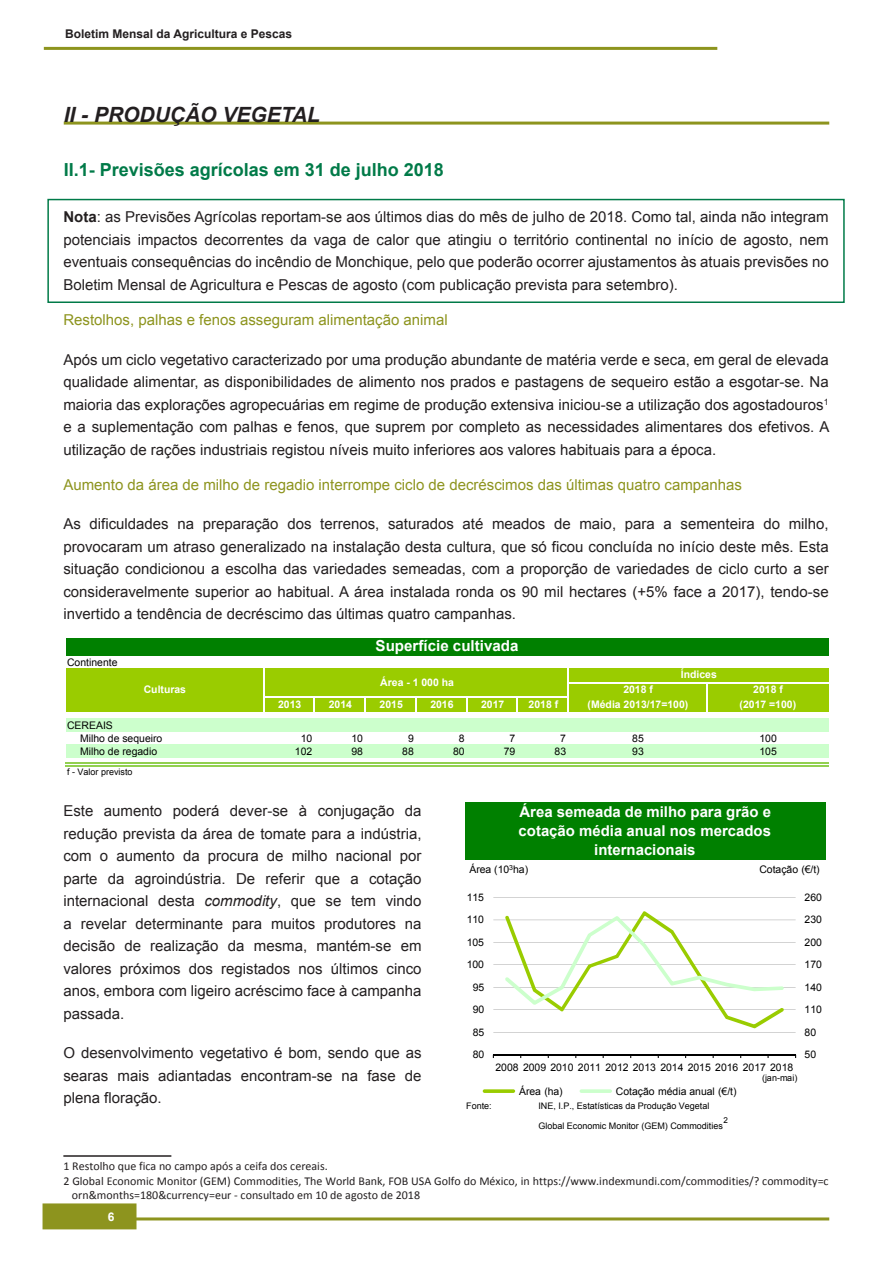
<style>
.page{position:relative;width:893px;height:1263px;background:#fff}
.page>*{position:absolute;margin:0;border:0;box-sizing:border-box;transform-origin:0 0}
.t1{font:italic 700 21px "Arial";color:#231f20}
.t2{font:700 18px "Arial";color:#007a48}
.t3{font:700 15.15px "Arial";color:#fff}
.t4{font:15px/22.5px "Arial";color:#231f20;text-align:justify}
.t5{font:15px "Arial";color:#8d941e}
.t6{font:700 15px/19.2px "Arial";color:#fff;text-align:center}
.t7{font:12px "Calibri";color:#231f20}
.t8{font:700 12px "Arial";color:#231f20}
.t9{font:700 12px "Arial";color:#fff}
.t10{font:10.5px/12.9px "Arial";letter-spacing:-.005em;color:#000}
.t11{font:700 10.5px "Arial";color:#fff}
.t12{font:9px/19.5px "Arial";color:#000}
.t13{font:8.1px "Arial";color:#000}
.s1{font-weight:700}
.s2{font-style:italic}
</style>
<div class="page">
<div style="left:43px;top:1203px;width:93px;height:26px;background:#8d941e;border:2px solid #8d941e"></div>
<hr style="left:64px;top:1217px;width:765px;height:3px;background:#8d941e">
<hr style="left:44px;top:47px;width:673px;height:3px;background:#8d941e">
<hr style="left:63px;top:1155px;width:108px;height:2px;background:#231f20">
<div style="left:47px;top:199px;width:798px;height:104px;border:2px solid #007a48"></div>
<hr style="left:64px;top:122px;width:765px;height:3px;background:#8d941e">
<div style="left:66px;top:638px;width:762px;height:18px;background:#008000"></div>
<div style="left:66px;top:668px;width:762px;height:44px;background:#9acc00"></div>
<div style="left:66px;top:719px;width:762px;height:13px;background:#cfc"></div>
<div style="left:66px;top:745px;width:762px;height:13px;background:#cfc"></div>
<hr style="left:263px;top:668px;width:1px;height:44px;background:#fff">
<hr style="left:567px;top:668px;width:2px;height:44px;background:#fff">
<svg style="left:706px;top:683px;width:1px;height:29px"></svg>
<svg style="left:314px;top:698px;width:1px;height:14px"></svg>
<svg style="left:364px;top:698px;width:2px;height:14px"></svg>
<svg style="left:415px;top:698px;width:2px;height:14px"></svg>
<svg style="left:466px;top:698px;width:1px;height:14px"></svg>
<svg style="left:517px;top:698px;width:1px;height:14px"></svg>
<hr style="left:569px;top:682px;width:259px;height:1px;background:#fff">
<hr style="left:264px;top:696px;width:305px;height:2px;background:#fff">
<hr style="left:65px;top:763px;width:763px;height:1px;background:#92d050">
<hr style="left:65px;top:765px;width:763px;height:2px;background:#92d050">
<div style="left:465px;top:802px;width:360px;height:58px;background:#008000"></div>
<hr style="left:493px;top:1032px;width:303px;height:1px;background:#868686">
<hr style="left:493px;top:1009px;width:303px;height:1px;background:#868686">
<hr style="left:493px;top:987px;width:303px;height:1px;background:#868686">
<hr style="left:493px;top:964px;width:303px;height:1px;background:#868686">
<hr style="left:493px;top:942px;width:303px;height:1px;background:#868686">
<hr style="left:493px;top:920px;width:303px;height:1px;background:#868686">
<hr style="left:493px;top:897px;width:303px;height:1px;background:#868686">
<hr style="left:493px;top:1054px;width:303px;height:1px;background:#000">
<svg style="left:505px;top:911px;width:279px;height:117px"></svg>
<svg style="left:483px;top:1089px;width:32px;height:4px"></svg>
<svg style="left:580px;top:1089px;width:32px;height:4px"></svg>
<p class="t8" style="left:65px;top:26px;width:228px">Boletim Mensal da Agricultura e Pescas</p>
<h1 class="t1" style="left:64px;top:101px;width:258px">II - PRODUÇÃO VEGETAL</h1>
<p class="t2" style="left:64px;top:158px;width:382px">II.1- Previsões agrícolas em 31 de julho 2018</p>
<p class="t4" style="left:63px;top:206px;width:767px"><span class="s1">Nota</span>: as Previsões Agrícolas reportam-se aos últimos dias do mês de julho de 2018. Como tal, ainda não integram potenciais impactos decorrentes da vaga de calor que atingiu o território continental no início de agosto, nem eventuais consequências do incêndio de Monchique, pelo que poderão ocorrer ajustamentos às atuais previsões no Boletim Mensal de Agricultura e Pescas de agosto (com publicação prevista para setembro).</p>
<p class="t5" style="left:63px;top:310px;width:386px">Restolhos, palhas e fenos asseguram alimentação animal</p>
<p class="t4" style="left:63px;top:348px;width:768px">Após um ciclo vegetativo caracterizado por uma produção abundante de matéria verde e seca, em geral de elevada qualidade alimentar, as disponibilidades de alimento nos prados e pastagens de sequeiro estão a esgotar-se. Na maioria das explorações agropecuárias em regime de produção extensiva iniciou-se a utilização dos agostadouros<sup>1 </sup>e a suplementação com palhas e fenos, que suprem por completo as necessidades alimentares dos efetivos. A utilização de rações industriais registou níveis muito inferiores aos valores habituais para a época.</p>
<p class="t5" style="left:63px;top:474px;width:680px">Aumento da área de milho de regadio interrompe ciclo de decréscimos das últimas quatro campanhas</p>
<p class="t4" style="left:63px;top:513px;width:767px">As dificuldades na preparação dos terrenos, saturados até meados de maio, para a sementeira do milho, provocaram um atraso generalizado na instalação desta cultura, que só ficou concluída no início deste mês. Esta situação condicionou a escolha das variedades semeadas, com a proporção de variedades de ciclo curto a ser consideravelmente superior ao habitual. A área instalada ronda os 90 mil hectares (+5% face a 2017), tendo-se invertido a tendência de decréscimo das últimas quatro campanhas.</p>
<p class="t10" style="left:67px;top:656px;width:52px">Continente</p>
<p class="t3" style="left:376px;top:636px;width:144px">Superfície cultivada</p>
<p class="t11" style="left:681px;top:668px;width:37px">Índices</p>
<p class="t11" style="left:380px;top:675px;width:75px">Área - 1 000 ha</p>
<p class="t11" style="left:144px;top:683px;width:44px">Culturas</p>
<p class="t11" style="left:623px;top:683px;width:31px">2018 f</p>
<p class="t11" style="left:753px;top:683px;width:31px">2018 f</p>
<p class="t11" style="left:278px;top:697px;width:25px">2013</p>
<p class="t11" style="left:329px;top:697px;width:25px">2014</p>
<p class="t11" style="left:380px;top:697px;width:25px">2015</p>
<p class="t11" style="left:430px;top:697px;width:25px">2016</p>
<p class="t11" style="left:481px;top:697px;width:25px">2017</p>
<p class="t11" style="left:529px;top:697px;width:31px">2018 f</p>
<p class="t11" style="left:588px;top:697px;width:102px">(Média 2013/17=100)</p>
<p class="t11" style="left:740px;top:697px;width:58px">(2017 =100)</p>
<p class="t10" style="left:80px;top:719px;width:84px;text-indent:-13px">CEREAIS<br>Milho de sequeiro</p>
<p class="t10" style="left:301px;top:732px;width:13px">10</p>
<p class="t10" style="left:351px;top:732px;width:13px">10</p>
<p class="t10" style="left:408px;top:732px;width:7px">9</p>
<p class="t10" style="left:459px;top:732px;width:7px">8</p>
<p class="t10" style="left:510px;top:732px;width:7px">7</p>
<p class="t10" style="left:560px;top:732px;width:7px">7</p>
<p class="t10" style="left:632px;top:732px;width:13px">85</p>
<p class="t10" style="left:759px;top:732px;width:19px">100</p>
<p class="t10" style="left:80px;top:745px;width:79px">Milho de regadio</p>
<p class="t10" style="left:295px;top:745px;width:19px">102</p>
<p class="t10" style="left:351px;top:745px;width:13px">98</p>
<p class="t10" style="left:402px;top:745px;width:13px">88</p>
<p class="t10" style="left:453px;top:745px;width:13px">80</p>
<p class="t10" style="left:504px;top:745px;width:13px">79</p>
<p class="t10" style="left:554px;top:745px;width:13px">83</p>
<p class="t10" style="left:632px;top:745px;width:13px">93</p>
<p class="t10" style="left:759px;top:745px;width:19px">105</p>
<p class="t12" style="left:67px;top:762px;width:67px">f - Valor previsto</p>
<p class="t4" style="left:63px;top:800px;width:360px">Este aumento poderá dever-se à conjugação da redução prevista da área de tomate para a indústria, com o aumento da procura de milho nacional por parte da agroindústria. De referir que a cotação internacional desta <span class="s2">commodity</span>, que se tem vindo a revelar determinante para muitos produtores na decisão de realização da mesma, mantém-se em valores próximos dos registados nos últimos cinco anos, embora com ligeiro acréscimo face à campanha passada.</p>
<p class="t4" style="left:63px;top:1042px;width:360px">O desenvolvimento vegetativo é bom, sendo que as searas mais adiantadas encontram-se na fase de plena floração.</p>
<p class="t6" style="left:519px;top:802px;width:254px">Área semeada de milho para grão e cotação média anual nos mercados internacionais</p>
<p class="t10" style="left:469px;top:863px;width:60px">Área (10<sup>3</sup>ha)</p>
<p class="t10" style="left:759px;top:863px;width:62px">Cotação (€/t)</p>
<p class="t10" style="left:467px;top:891px;width:19px">115</p>
<p class="t10" style="left:805px;top:891px;width:19px">260</p>
<p class="t10" style="left:467px;top:913px;width:19px">110</p>
<p class="t10" style="left:805px;top:913px;width:19px">230</p>
<p class="t10" style="left:467px;top:936px;width:19px">105</p>
<p class="t10" style="left:805px;top:936px;width:19px">200</p>
<p class="t10" style="left:467px;top:958px;width:19px">100</p>
<p class="t10" style="left:805px;top:958px;width:19px">170</p>
<p class="t10" style="left:473px;top:981px;width:13px">95</p>
<p class="t10" style="left:805px;top:981px;width:19px">140</p>
<p class="t10" style="left:473px;top:1003px;width:13px">90</p>
<p class="t10" style="left:805px;top:1003px;width:19px">110</p>
<p class="t10" style="left:473px;top:1026px;width:13px">85</p>
<p class="t10" style="left:805px;top:1026px;width:13px">80</p>
<p class="t10" style="left:473px;top:1048px;width:13px">80</p>
<p class="t10" style="left:805px;top:1048px;width:13px">50</p>
<p class="t10" style="left:495px;top:1061px;width:299px">2008 2009 2010 2011 2012 2013 2014 2015 2016 2017 2018</p>
<p class="t12" style="left:762px;top:1068px;width:37px">(jan-mai)</p>
<p class="t10" style="left:519px;top:1085px;width:45px">Área (ha)</p>
<p class="t10" style="left:616px;top:1085px;width:122px">Cotação média anual (€/t)</p>
<p class="t12" style="left:466px;top:1096px;width:27px">Fonte:</p>
<p class="t12" style="left:538px;top:1096px;width:186px">INE, I.P., Estatísticas da Produção Vegetal<br>Global Economic Monitor (GEM) Commodities</p>
<p class="t13" style="left:723px;top:1114px;width:6px">2</p>
<p class="t7" style="left:63px;top:1159px;width:266px">1 Restolho que fica no campo após a ceifa dos cereais.</p>
<p class="t7" style="left:63px;top:1173px;width:767px">2 Global Economic Monitor (GEM) Commodities, The World Bank, FOB USA Golfo do México, in https://www.indexmundi.com/commodities/? commodity=c</p>
<p class="t7" style="left:72px;top:1188px;width:350px">orn&amp;months=180&amp;currency=eur - consultado em 10 de agosto de 2018</p>
<p class="t9" style="left:108px;top:1208px;width:8px">6</p>
</div>
